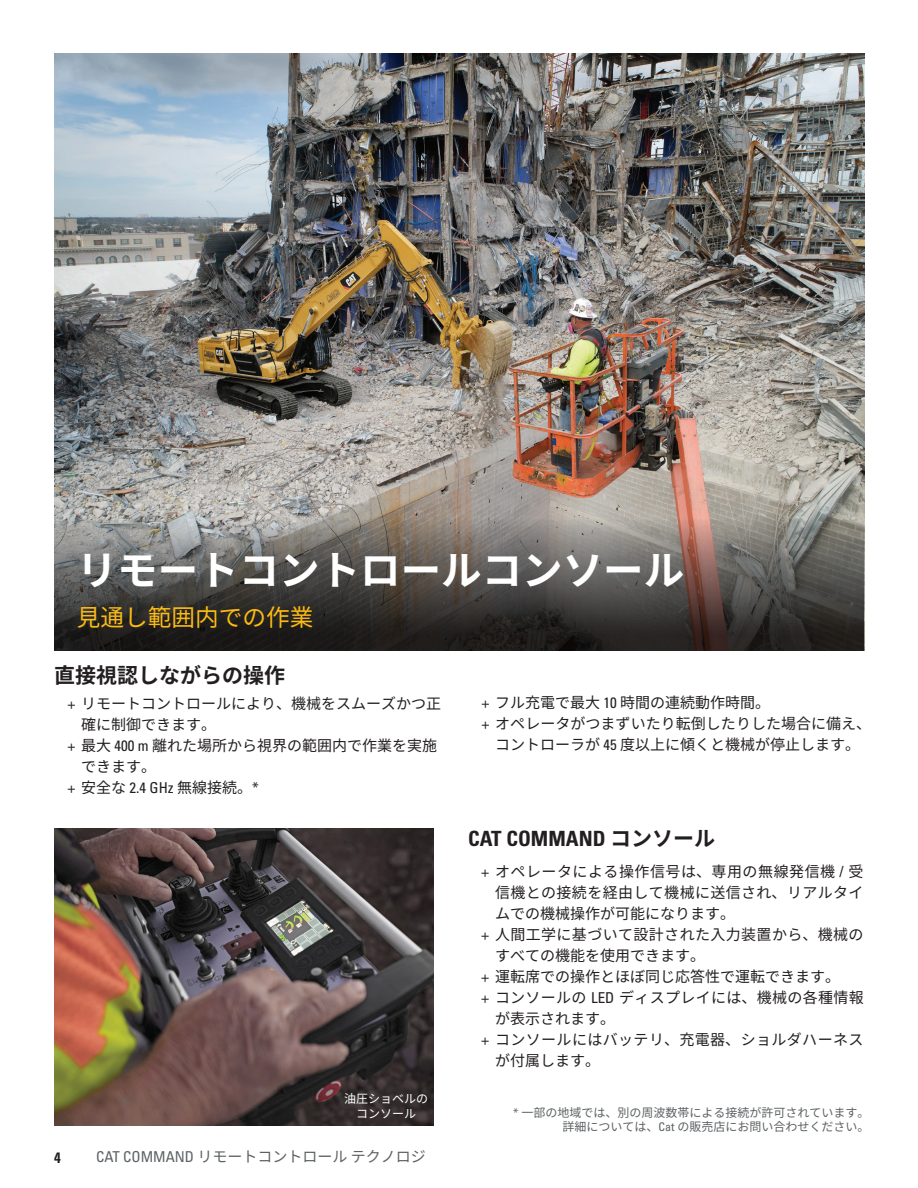
<style>
.page{position:relative;width:918px;height:1188px;background:#fff}
.page>*{position:absolute;margin:0;border:0;box-sizing:border-box;transform-origin:0 0}
.Headline_large_white{font:700 40.5px "Noto Sans CJ Kjp";color:#fff}
.Subhead_small_yellow{font:23.7px "Noto Sans CJ Kjp";color:#fcba13}
.Headline_small_black_2-with_extra_space_{font:21px "Univers LTCYR 67 Bold Cond";color:#231f20}
.Headline_small_black_2-with_extra_space_-2{font:700 21px "Noto Sans CJ Kjp";color:#231f20}
.t1{font:15px/21px "Noto Sans CJ Kjp";color:#231f20}
.t2{font:15px/21px "Noto Sans CJ Kjp";letter-spacing:.025em;color:#231f20}
.t3{font:15px/21px "Noto Sans CJ Kjp";letter-spacing:.02em;color:#231f20}
.t4{font:15px "Noto Sans CJ Kjp";color:#5d6163}
.t5{font:condensed 15px "Univers LTCYR 57";color:#231f20}
.t6{font:15px "Univers LTCYR 67 Bold Cond";color:#231f20}
.Body_copy_footnotes{font:12px/14.4px "Noto Sans CJ Kjp";color:#5d6163;text-align:right}
.Body_copy{font:12px/14.4px "Noto Sans CJ Kjp";color:#fff;text-align:center}
.s1{font-family:"Univers LTCYR 57";font-stretch:condensed}
.s2{font-family:"Noto Sans CJ Kjp";font-stretch:normal}
.s3{font-family:"Noto Sans CJ Kjp";font-weight:700}
</style>
<div class="page">
<img style="left:54px;top:54px;width:810px;height:256px">
<img style="left:54px;top:310px;width:810px;height:341px">
<img style="left:54px;top:829px;width:379px;height:296px">
<p class="Headline_large_white" style="left:77px;top:547px;width:609px">リモートコントロールコンソール</p>
<p class="Subhead_small_yellow" style="left:77px;top:604px;width:238px">見通し範囲内での作業</p>
<p class="Headline_small_black_2-with_extra_space_-2" style="left:54px;top:664px;width:232px">直接視認しながらの操作</p>
<p class="t1" style="left:81px;top:693px;width:362px;text-indent:-14px"><span class="s1">+</span> リモートコントロールにより、機械をスムーズかつ正確に制御できます。</p>
<p class="t1" style="left:81px;top:735px;width:357px;text-indent:-14px"><span class="s1">+</span> 最大 <span class="s1">400 m</span> 離れた場所から視界の範囲内で作業を実施できます。</p>
<p class="t5" style="left:68px;top:778px;width:192px">+ <span class="s2">安全な</span> 2.4 GHz <span class="s2">無線接続。</span>*</p>
<p class="t6" style="left:54px;top:1148px;width:8px">4</p>
<p class="Body_copy" style="left:344px;top:1092px;width:86px">油圧ショベルのコンソール</p>
<p class="t4" style="left:96px;top:1148px;width:331px"><span class="s1">CAT COMMAND</span> リモートコントロールテクノロジ</p>
<p class="t1" style="left:482px;top:693px;width:290px"><span class="s1">+</span> フル充電で最大 <span class="s1">10</span> 時間の連続動作時間。</p>
<p class="t1" style="left:482px;top:714px;width:391px;text-align:center"><span class="s1">+</span> オペレータがつまずいたり転倒したりした場合に備え、コントローラが <span class="s1">45</span> 度以上に傾くと機械が停止します。</p>
<p class="Headline_small_black_2-with_extra_space_" style="left:468px;top:826px;width:249px">CAT COMMAND <span class="s3">コンソール</span></p>
<p class="t1" style="left:495px;top:862px;width:370px;text-align:justify;text-indent:-14px"><span class="s1">+</span> オペレータによる操作信号は、専用の無線発信機 <span class="s1">/</span> 受信機との接続を経由して機械に送信され、リアルタイムでの機械操作が可能になります。</p>
<p class="t2" style="left:495px;top:925px;width:370px;text-indent:-14px"><span class="s1">+</span> 人間工学に基づいて設計された入力装置から、機械のすべての機能を使用できます。</p>
<p class="t1" style="left:482px;top:967px;width:360px"><span class="s1">+</span> 運転席での操作とほぼ同じ応答性で運転できます。</p>
<p class="t3" style="left:495px;top:988px;width:370px;text-indent:-14px"><span class="s1">+</span> コンソールの <span class="s1">LED</span> ディスプレイには、機械の各種情報が表示されます。</p>
<p class="t2" style="left:495px;top:1030px;width:370px;text-indent:-14px"><span class="s1">+</span> コンソールにはバッテリ、充電器、ショルダハーネスが付属します。</p>
<p class="Body_copy_footnotes" style="left:513px;top:1106px;width:358px"><span class="s1">*</span> 一部の地域では、別の周波数帯による接続が許可されています。詳細については、<span class="s1">Cat</span> の販売店にお問い合わせください。</p>
</div>
